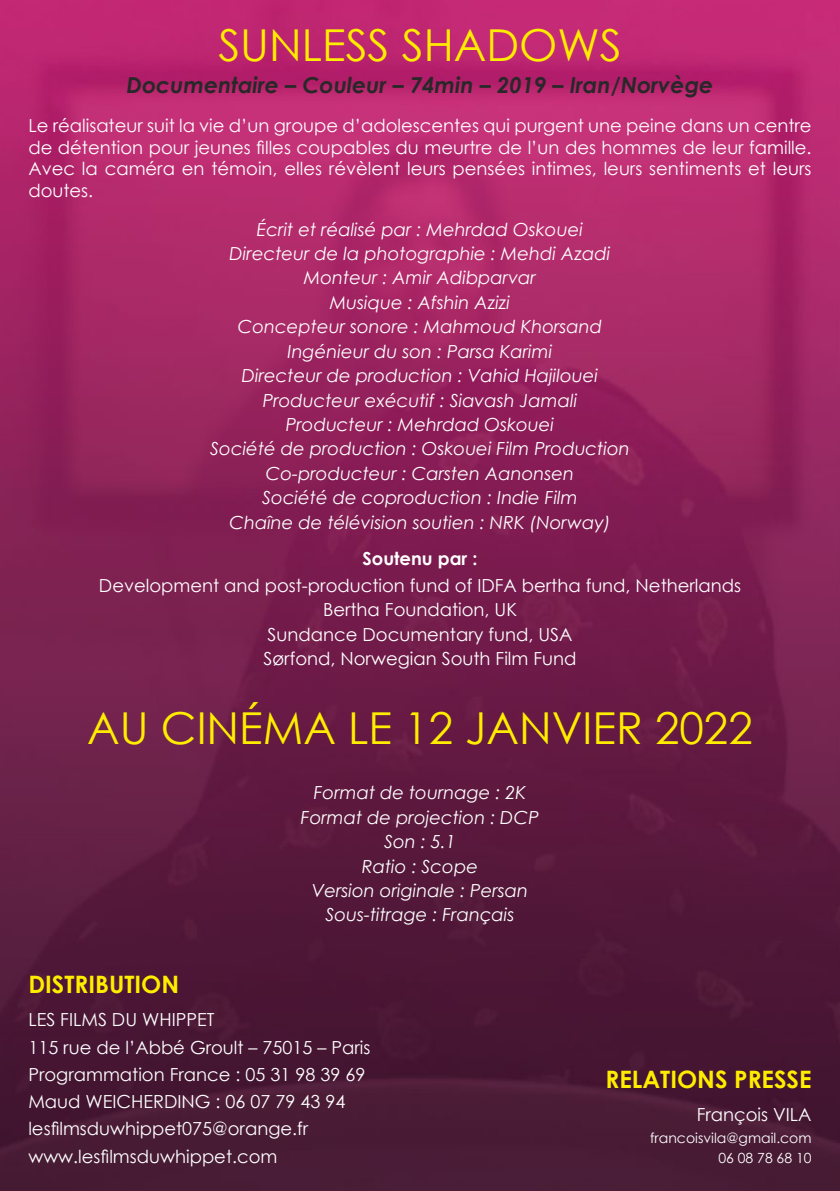
<style>
.page{position:relative;width:840px;height:1191px;background:#fff}
.page>*{position:absolute;margin:0;border:0;box-sizing:border-box;transform-origin:0 0}
.t1{font:44px "Century Gothic";color:#ffed00}
.t2{font:700 24px "Century Gothic";color:#ffed00}
.t3{font:italic 700 22px "Century Gothic";color:#282829}
.t4{font:18px/27.2px "Century Gothic";color:#fff;text-align:justify}
.t5{font:italic 18px/24.4px "Century Gothic";color:#fff;text-align:center}
.t6{font:700 18px "Century Gothic";color:#fff}
.t7{font:14px/19.6px "Century Gothic";color:#fff;text-align:right}
</style>
<div class="page">
<img style="left:0;top:0;width:839px;height:1191px">
<h1 class="t1" style="left:218px;top:15px;width:404px">SUNLESS SHADOWS</h1>
<p class="t3" style="left:127px;top:69px;width:588px">Documentaire – Couleur – 74min – 2019 – Iran/Norvège</p>
<p class="t4" style="left:28px;top:114px;width:784px;line-height:21.6px">Le réalisateur suit la vie d’un groupe d’adolescentes qui purgent une peine dans un centre de détention pour jeunes filles coupables du meurtre de l’un des hommes de leur famille.<br>Avec la caméra en témoin, elles révèlent leurs pensées intimes, leurs sentiments et leurs doutes.</p>
<p class="t5" style="left:210px;top:216px;width:421px">Écrit et réalisé par : Mehrdad Oskouei<br>Directeur de la photographie : Mehdi Azadi Monteur : Amir Adibparvar<br>Musique : Afshin Azizi<br>Concepteur sonore : Mahmoud Khorsand Ingénieur du son : Parsa Karimi<br>Directeur de production : Vahid Hajilouei Producteur exécutif : Siavash Jamali<br>Producteur : Mehrdad Oskouei<br>Société de production : Oskouei Film Production Co-producteur : Carsten Aanonsen<br>Société de coproduction : Indie Film<br>Chaîne de télévision soutien : NRK (Norway)</p>
<p class="t6" style="left:362px;top:544px;width:116px">Soutenu par :</p>
<p class="t4" style="left:99px;top:573px;width:643px;line-height:24.4px;text-align:center">Development and post-production fund of IDFA bertha fund, Netherlands Bertha Foundation, UK<br>Sundance Documentary fund, USA<br>Sørfond, Norwegian South Film Fund</p>
<h1 class="t1" style="left:87px;top:697px;width:666px">AU CINÉMA LE 12 JANVIER 2022</h1>
<p class="t5" style="left:301px;top:780px;width:239px">Format de tournage : 2K<br>Format de projection : DCP<br>Son : 5.1<br>Ratio : Scope<br>Version originale : Persan<br>Sous-titrage : Français</p>
<h2 class="t2" style="left:28px;top:966px;width:152px">DISTRIBUTION</h2>
<p class="t4" style="left:28px;top:1005px;width:343px;text-align:left">LES FILMS DU WHIPPET<br>115 rue de l’Abbé Groult – 75015 – Paris<br>Programmation France : 05 31 98 39 69<br>Maud WEICHERDING : 06 07 79 43 94 lesfilmsduwhippet075@orange.fr www.lesfilmsduwhippet.com</p>
<h2 class="t2" style="left:605px;top:1060px;width:207px">RELATIONS PRESSE</h2>
<p class="t4" style="left:696px;top:1100px;width:116px">François VILA</p>
<p class="t7" style="left:650px;top:1128px;width:163px">francoisvila@gmail.com<br>06 08 78 68 10</p>
</div>
